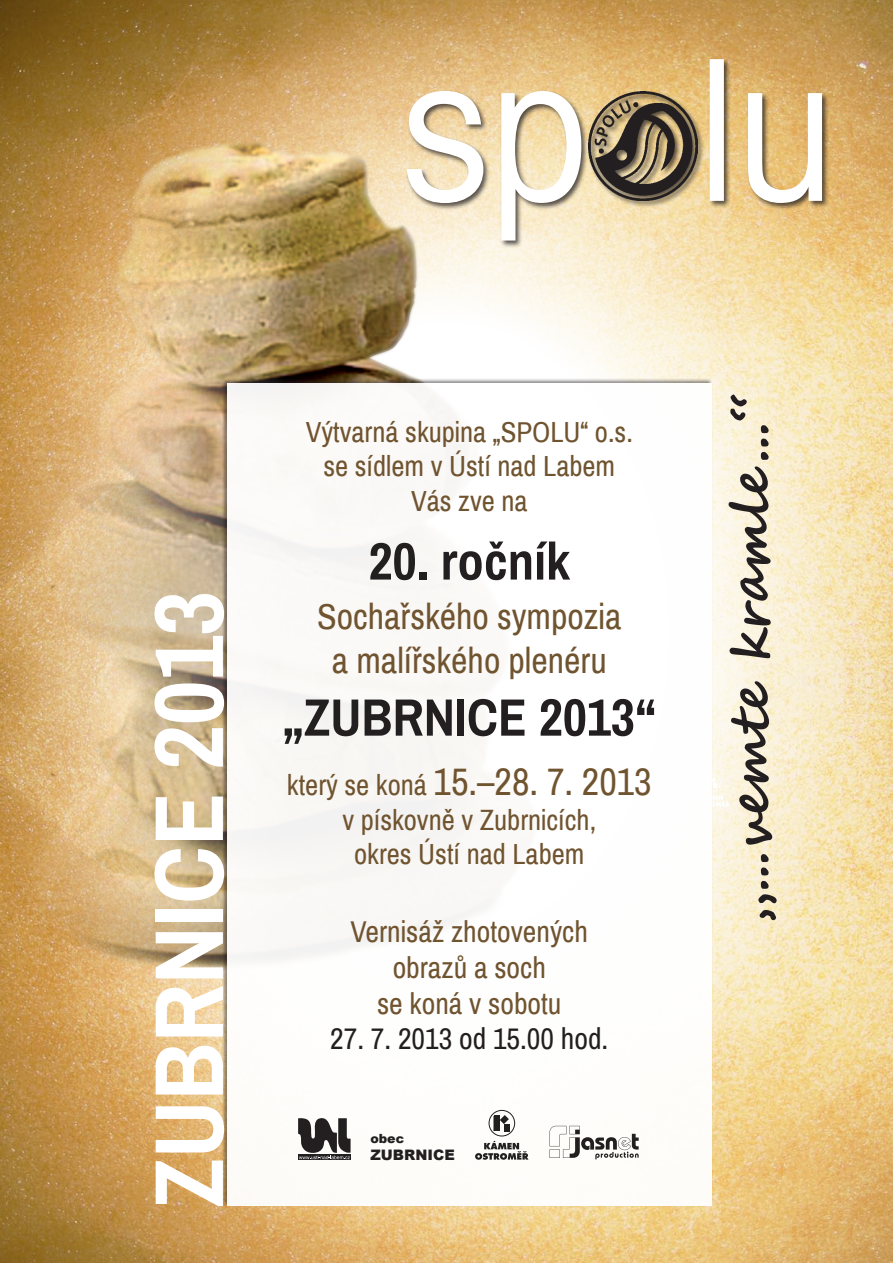
<style>
.page{position:relative;width:893px;height:1263px;background:#fff}
.page>*{position:absolute;margin:0;border:0;box-sizing:border-box;transform-origin:0 0}
.t1{font:700 98.1px "Archivo Narrow";color:#fff}
.t2{font:700 53.25px "Segoe Script";color:#231f20}
.t3{font:700 52.65px "Archivo Narrow";color:#231f20}
.t4{font:38.25px "Archivo Narrow";color:#705430}
.t5{font:35.85px/43px "Archivo Narrow";color:#705430;text-align:center}
.t6{font:29.7px/35.7px "Archivo Narrow";color:#705430;text-align:center}
.t7{font:29.7px "Archivo Narrow";color:#231f20}
.t8{font:28.65px/34.5px "Archivo Narrow";color:#705430;text-align:center}
.t9{font:900 14.4px "Arial";color:#231f20}
.t10{font:900 12.6px "Arial";color:#231f20}
.s1{font-size:28.65px}
</style>
<div class="page">
<img style="left:0;top:0;width:893px;height:1263px">
<img style="left:0;top:59px;width:632px;height:993px">
<div style="left:0;top:78px;width:568px;height:849px;background:#fff;opacity:.2"></div>
<div style="left:0;top:128px;width:597px;height:904px;background:#231f20;opacity:.2"></div>
<svg style="left:712px;top:774px;width:17px;height:33px"></svg>
<div style="left:227px;top:383px;width:485px;height:822px;background:#fff"></div>
<div style="left:406px;top:57px;width:423px;height:191px;background:#231f20;opacity:.75"></div>
<svg style="left:407px;top:59px;width:415px;height:182px"></svg>
<svg style="left:475px;top:1110px;width:53px;height:50px"></svg>
<svg style="left:298px;top:1159px;width:53px;height:1px"></svg>
<svg style="left:298px;top:1118px;width:53px;height:41px"></svg>
<svg style="left:549px;top:1126px;width:90px;height:33px"></svg>
<h1 class="t1" style="left:129px;top:1207px;width:618px;rotate:-90deg">ZUBRNICE 2013</h1>
<p class="t8" style="left:306px;top:415px;width:329px">Výtvarná skupina „SPOLU“ o.s. se sídlem v Ústí nad Labem<br>Vás zve na</p>
<h3 class="t3" style="left:369px;top:529px;width:203px">20. ročník</h3>
<p class="t5" style="left:317px;top:596px;width:306px">Sochařského sympozia a malířského plenéru</p>
<h3 class="t3" style="left:282px;top:685px;width:376px">„ZUBRNICE 2013“</h3>
<h3 class="t4" style="left:287px;top:758px;width:366px"><span class="s1">který se koná</span> 15.–28. 7. 2013</h3>
<p class="t8" style="left:342px;top:803px;width:255px">v pískovně v Zubrnicích, okres Ústí nad Labem</p>
<p class="t6" style="left:351px;top:914px;width:239px">Vernisáž zhotovených obrazů a soch<br>se koná v sobotu</p>
<p class="t7" style="left:330px;top:1021px;width:280px">27. 7. 2013 od 15.00 hod.</p>
<p class="t10" style="left:370px;top:1129px;width:35px">OBEC</p>
<p class="t9" style="left:370px;top:1144px;width:86px">ZUBRNICE</p>
<h2 class="t2" style="left:707px;top:922px;width:532px;rotate:-90deg">„...vemte kramle...“</h2>
</div>
